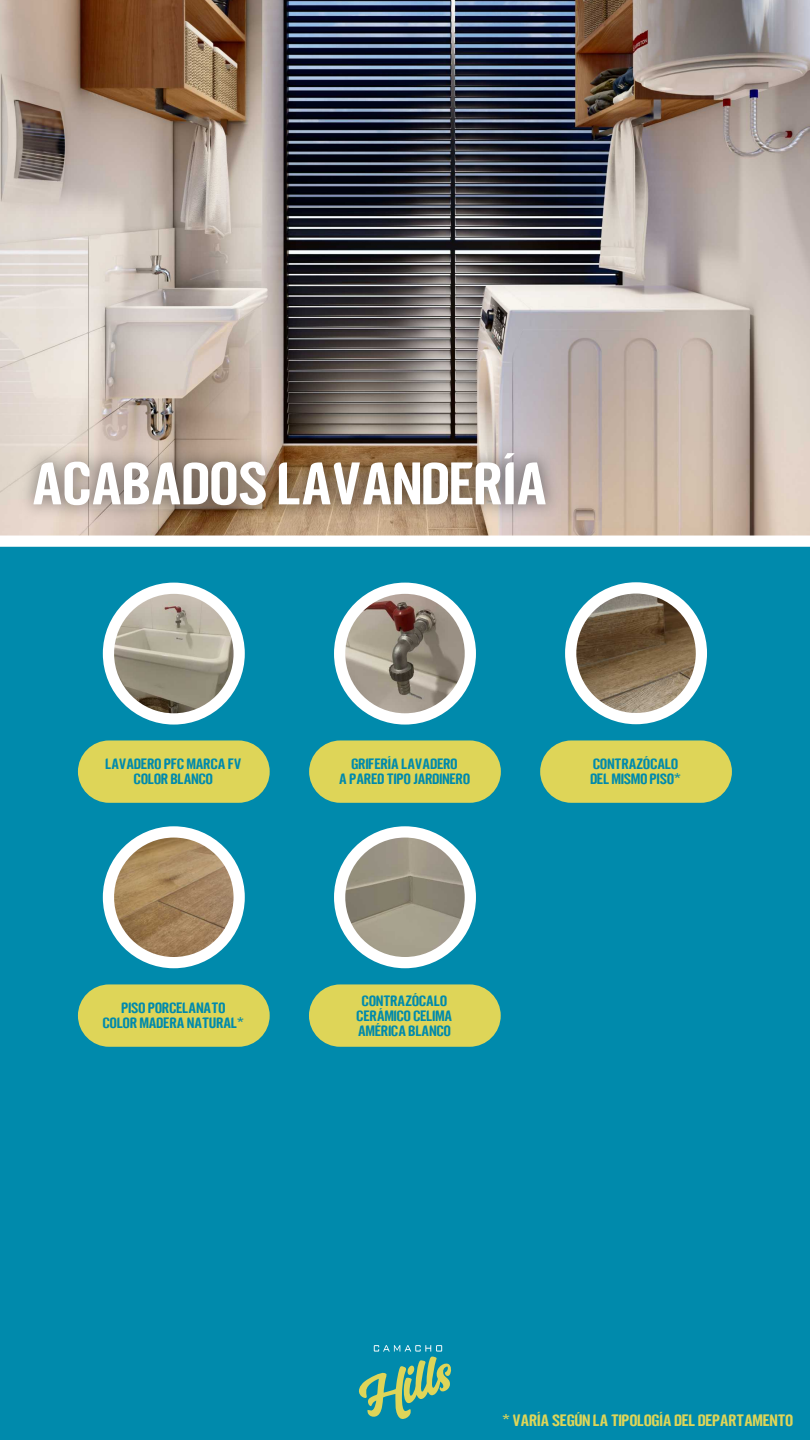
<style>
.page{position:relative;width:810px;height:1440px;background:#008aac}
.page>*{position:absolute;margin:0;border:0;box-sizing:border-box;transform-origin:0 0}
.t1{font:60px "Estherilla";letter-spacing:.02em;color:#fff}
.t2{font:16.5px "Estherilla";letter-spacing:.02em;color:#ded558}
.t3{font:15px/15px "Estherilla";letter-spacing:.02em;color:#008aac;text-align:center}
</style>
<div class="page">
<img style="left:0;top:0;width:810px;height:536px">
<img style="left:11px;top:430px;width:561px;height:106px">
<img style="left:340px;top:589px;width:130px;height:127px">
<div style="left:334px;top:583px;width:142px;height:142px;border:11px solid #fff;border-radius:50%"></div>
<img style="left:108px;top:590px;width:131px;height:125px">
<div style="left:103px;top:583px;width:142px;height:142px;border:11px solid #fff;border-radius:50%"></div>
<div style="left:0;top:536px;width:810px;height:11px;background:#fff"></div>
<div style="left:78px;top:740px;width:192px;height:63px;background:#ded558;border-radius:31px"></div>
<div style="left:309px;top:740px;width:192px;height:63px;background:#ded558;border-radius:31px"></div>
<img style="left:108px;top:832px;width:131px;height:131px;border-radius:65px">
<div style="left:103px;top:826px;width:142px;height:142px;border:11px solid #fff;border-radius:50%"></div>
<div style="left:78px;top:984px;width:192px;height:63px;background:#ded558;border-radius:31px"></div>
<div style="left:309px;top:984px;width:192px;height:63px;background:#ded558;border-radius:31px"></div>
<svg style="left:359px;top:1345px;width:93px;height:74px"></svg>
<img style="left:571px;top:588px;width:130px;height:131px;border-radius:65px">
<div style="left:565px;top:582px;width:142px;height:142px;border:11px solid #fff;border-radius:50%"></div>
<div style="left:540px;top:740px;width:192px;height:63px;background:#ded558;border-radius:31px"></div>
<img style="left:340px;top:835px;width:126px;height:128px">
<div style="left:334px;top:826px;width:142px;height:142px;border:11px solid #fff;border-radius:50%"></div>
<h1 class="t1" style="left:33px;top:452px;width:516px">ACABADOS LAVANDERÍA</h1>
<p class="t3" style="left:106px;top:756px;width:137px">LAVADERO PFC MARCA FV<br>COLOR BLANCO</p>
<p class="t3" style="left:340px;top:756px;width:132px">GRIFERÍA LAVADERO<br>A PARED TIPO JARDINERO</p>
<p class="t3" style="left:103px;top:1000px;width:142px">PISO PORCELANATO<br>COLOR MADERA NATURAL*</p>
<p class="t3" style="left:357px;top:993px;width:97px">CONTRAZÓCALO<br>CERÁMICO CELIMA<br>AMÉRICA BLANCO</p>
<p class="t3" style="left:591px;top:756px;width:92px;text-align:left">CONTRAZÓCALO<br>DEL MISMO PISO*</p>
<p class="t2" style="left:503px;top:1412px;width:292px">* VARÍA SEGÚN LA TIPOLOGÍA DEL DEPARTAMENTO</p>
</div>
